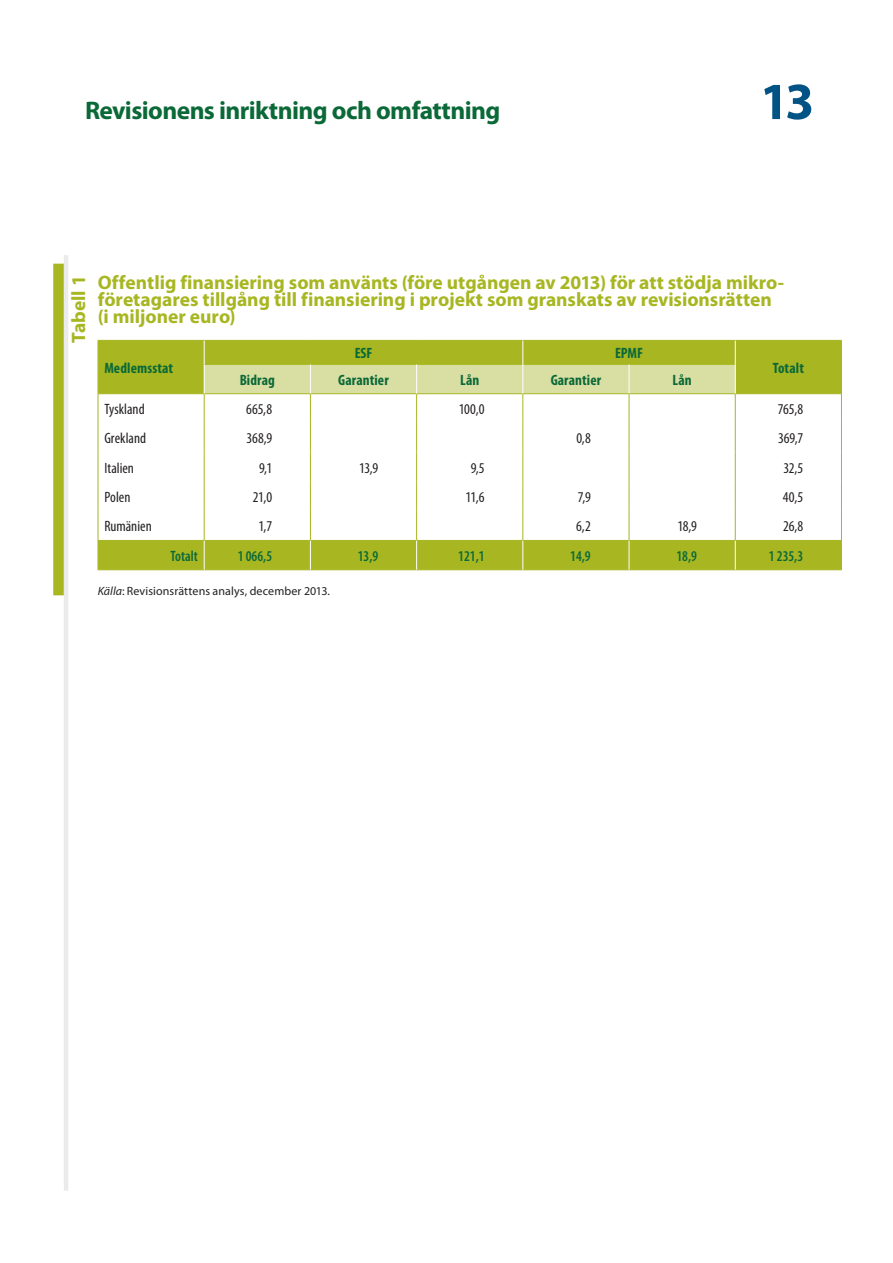
<style>
.page{position:relative;width:893px;height:1263px;background:#fff}
.page>*{position:absolute;margin:0;border:0;box-sizing:border-box;transform-origin:0 0}
.t1{font:700 52.5px "Myriad Pro";color:#015386}
.t2{font:700 25.5px "Myriad Pro";letter-spacing:-.025em;color:#0b6938}
.F_02_-_BOX_TITRE_COL{font:700 19.5px/17px "Myriad Pro";color:#a7b621}
.F_01_-_GRAPHICS_NUME{font:700 19.5px "Myriad Pro";color:#a7b621}
.G_02_-_TAB_REGULAR_D{font:condensed 15px "Myriad Pro";letter-spacing:-.005em;color:#231f20}
.G_03_-_TAB_BOLD_CENT{font:700 condensed 15px "Myriad Pro";letter-spacing:.005em;color:#0b6938}
.G_01_-_TAB_REGULAR_G{font:condensed 15px "Myriad Pro";color:#231f20}
.G_05_-_TAB_BOLD_DROI{font:600 condensed 15px "Myriad Pro";color:#0b6938;scale:.95 1}
.F_07_-_SOURCE{font:12px "Myriad Pro";letter-spacing:.005em;color:#231f20}
.s1{font-style:italic}
</style>
<div class="page">
<hr style="left:64px;top:255px;width:4px;height:936px;background:#ebebeb">
<div style="left:53px;top:264px;width:11px;height:331px;background:#a7b621"></div>
<svg style="left:99px;top:341px;width:742px;height:228px"></svg>
<hr style="left:98px;top:340px;width:106px;height:1px;background:#a7b621">
<svg style="left:98px;top:341px;width:1px;height:23px"></svg>
<hr style="left:204px;top:340px;width:106px;height:1px;background:#a7b621">
<hr style="left:310px;top:340px;width:107px;height:1px;background:#a7b621">
<hr style="left:417px;top:340px;width:106px;height:1px;background:#a7b621">
<hr style="left:523px;top:340px;width:106px;height:1px;background:#a7b621">
<hr style="left:629px;top:340px;width:106px;height:1px;background:#a7b621">
<hr style="left:735px;top:340px;width:107px;height:1px;background:#a7b621">
<svg style="left:841px;top:341px;width:1px;height:23px"></svg>
<hr style="left:98px;top:364px;width:1px;height:30px;background:#a7b621">
<hr style="left:841px;top:364px;width:1px;height:30px;background:#a7b621">
<hr style="left:98px;top:393px;width:106px;height:1px;background:#a7b621">
<hr style="left:735px;top:393px;width:107px;height:1px;background:#a7b621">
<svg style="left:98px;top:394px;width:1px;height:58px"></svg>
<svg style="left:841px;top:394px;width:1px;height:58px"></svg>
<hr style="left:98px;top:452px;width:1px;height:30px;background:#a7b621">
<hr style="left:204px;top:452px;width:1px;height:30px;background:#a7b621">
<hr style="left:310px;top:452px;width:1px;height:30px;background:#a7b621">
<hr style="left:416px;top:452px;width:1px;height:30px;background:#a7b621">
<hr style="left:523px;top:452px;width:1px;height:30px;background:#a7b621">
<hr style="left:629px;top:452px;width:1px;height:30px;background:#a7b621">
<hr style="left:735px;top:452px;width:1px;height:30px;background:#a7b621">
<hr style="left:841px;top:452px;width:1px;height:30px;background:#a7b621">
<hr style="left:98px;top:540px;width:106px;height:1px;background:#a7b621">
<svg style="left:98px;top:482px;width:1px;height:87px"></svg>
<hr style="left:204px;top:540px;width:106px;height:1px;background:#a7b621">
<hr style="left:310px;top:540px;width:107px;height:1px;background:#a7b621">
<hr style="left:417px;top:540px;width:106px;height:1px;background:#a7b621">
<hr style="left:523px;top:540px;width:106px;height:1px;background:#a7b621">
<hr style="left:629px;top:540px;width:106px;height:1px;background:#a7b621">
<hr style="left:735px;top:540px;width:107px;height:1px;background:#a7b621">
<svg style="left:841px;top:482px;width:1px;height:87px"></svg>
<hr style="left:98px;top:569px;width:106px;height:1px;background:#a7b621">
<hr style="left:204px;top:569px;width:106px;height:1px;background:#a7b621">
<hr style="left:310px;top:569px;width:107px;height:1px;background:#a7b621">
<hr style="left:417px;top:569px;width:106px;height:1px;background:#a7b621">
<hr style="left:523px;top:569px;width:106px;height:1px;background:#a7b621">
<hr style="left:629px;top:569px;width:106px;height:1px;background:#a7b621">
<hr style="left:735px;top:569px;width:107px;height:1px;background:#a7b621">
<svg style="left:204px;top:341px;width:532px;height:111px"></svg>
<hr style="left:735px;top:364px;width:1px;height:30px;background:#fff">
<svg style="left:204px;top:482px;width:1px;height:88px"></svg>
<svg style="left:310px;top:482px;width:1px;height:88px"></svg>
<svg style="left:416px;top:482px;width:1px;height:88px"></svg>
<svg style="left:523px;top:482px;width:1px;height:88px"></svg>
<svg style="left:629px;top:482px;width:1px;height:88px"></svg>
<svg style="left:735px;top:482px;width:1px;height:88px"></svg>
<h2 class="t2" style="left:85px;top:94px;width:417px">Revisionens inriktning och omfattning</h2>
<h1 class="t1" style="left:760px;top:67px;width:56px">13</h1>
<p class="F_01_-_GRAPHICS_NUME" style="left:66px;top:343px;width:69px;rotate:-90deg">Tabell 1</p>
<p class="F_02_-_BOX_TITRE_COL" style="left:98px;top:273px;width:688px">Offentlig finansiering som använts (före utgången av 2013) för att stödja mikro&shy;företagares tillgång till finansiering i projekt som granskats av revisionsrätten (i miljoner euro)</p>
<p class="G_03_-_TAB_BOLD_CENT" style="left:104px;top:359px;width:70px">Medlemsstat</p>
<p class="G_03_-_TAB_BOLD_CENT" style="left:355px;top:345px;width:19px">ESF</p>
<p class="G_03_-_TAB_BOLD_CENT" style="left:615px;top:345px;width:30px">EPMF</p>
<p class="G_03_-_TAB_BOLD_CENT" style="left:773px;top:359px;width:33px">Totalt</p>
<p class="G_03_-_TAB_BOLD_CENT" style="left:240px;top:371px;width:37px">Bidrag</p>
<p class="G_03_-_TAB_BOLD_CENT" style="left:338px;top:371px;width:52px">Garantier</p>
<p class="G_03_-_TAB_BOLD_CENT" style="left:460px;top:371px;width:21px">Lån</p>
<p class="G_03_-_TAB_BOLD_CENT" style="left:551px;top:371px;width:52px">Garantier</p>
<p class="G_03_-_TAB_BOLD_CENT" style="left:673px;top:371px;width:21px">Lån</p>
<p class="G_01_-_TAB_REGULAR_G" style="left:104px;top:401px;width:42px">Tyskland</p>
<p class="G_02_-_TAB_REGULAR_D" style="left:246px;top:401px;width:27px">665,8</p>
<p class="G_02_-_TAB_REGULAR_D" style="left:459px;top:401px;width:27px">100,0</p>
<p class="G_02_-_TAB_REGULAR_D" style="left:778px;top:401px;width:27px">765,8</p>
<p class="G_01_-_TAB_REGULAR_G" style="left:104px;top:430px;width:43px">Grekland</p>
<p class="G_02_-_TAB_REGULAR_D" style="left:246px;top:430px;width:27px">368,9</p>
<p class="G_02_-_TAB_REGULAR_D" style="left:576px;top:430px;width:16px">0,8</p>
<p class="G_02_-_TAB_REGULAR_D" style="left:778px;top:430px;width:27px">369,7</p>
<p class="G_01_-_TAB_REGULAR_G" style="left:104px;top:460px;width:31px">Italien</p>
<p class="G_02_-_TAB_REGULAR_D" style="left:259px;top:460px;width:15px">9,1</p>
<p class="G_02_-_TAB_REGULAR_D" style="left:359px;top:460px;width:21px">13,9</p>
<p class="G_02_-_TAB_REGULAR_D" style="left:471px;top:460px;width:15px">9,5</p>
<p class="G_02_-_TAB_REGULAR_D" style="left:783px;top:460px;width:21px">32,5</p>
<p class="G_01_-_TAB_REGULAR_G" style="left:104px;top:489px;width:28px">Polen</p>
<p class="G_02_-_TAB_REGULAR_D" style="left:253px;top:489px;width:21px">21,0</p>
<p class="G_02_-_TAB_REGULAR_D" style="left:466px;top:489px;width:20px">11,6</p>
<p class="G_02_-_TAB_REGULAR_D" style="left:578px;top:489px;width:14px">7,9</p>
<p class="G_02_-_TAB_REGULAR_D" style="left:783px;top:489px;width:22px">40,5</p>
<p class="G_01_-_TAB_REGULAR_G" style="left:104px;top:518px;width:49px">Rumänien</p>
<p class="G_02_-_TAB_REGULAR_D" style="left:258px;top:518px;width:15px">1,7</p>
<p class="G_02_-_TAB_REGULAR_D" style="left:576px;top:518px;width:16px">6,2</p>
<p class="G_02_-_TAB_REGULAR_D" style="left:677px;top:518px;width:21px">18,9</p>
<p class="G_02_-_TAB_REGULAR_D" style="left:783px;top:518px;width:22px">26,8</p>
<p class="G_05_-_TAB_BOLD_DROI" style="left:171px;top:548px;width:30px">Totalt</p>
<p class="G_05_-_TAB_BOLD_DROI" style="left:238px;top:548px;width:38px">1 066,5</p>
<p class="G_05_-_TAB_BOLD_DROI" style="left:358px;top:548px;width:23px">13,9</p>
<p class="G_05_-_TAB_BOLD_DROI" style="left:458px;top:548px;width:29px">121,1</p>
<p class="G_05_-_TAB_BOLD_DROI" style="left:570px;top:548px;width:23px">14,9</p>
<p class="G_05_-_TAB_BOLD_DROI" style="left:676px;top:548px;width:23px">18,9</p>
<p class="G_05_-_TAB_BOLD_DROI" style="left:769px;top:548px;width:38px">1 235,3</p>
<p class="F_07_-_SOURCE" style="left:98px;top:584px;width:234px"><span class="s1">Källa</span>: Revisionsrättens analys, december 2013.</p>
</div>
